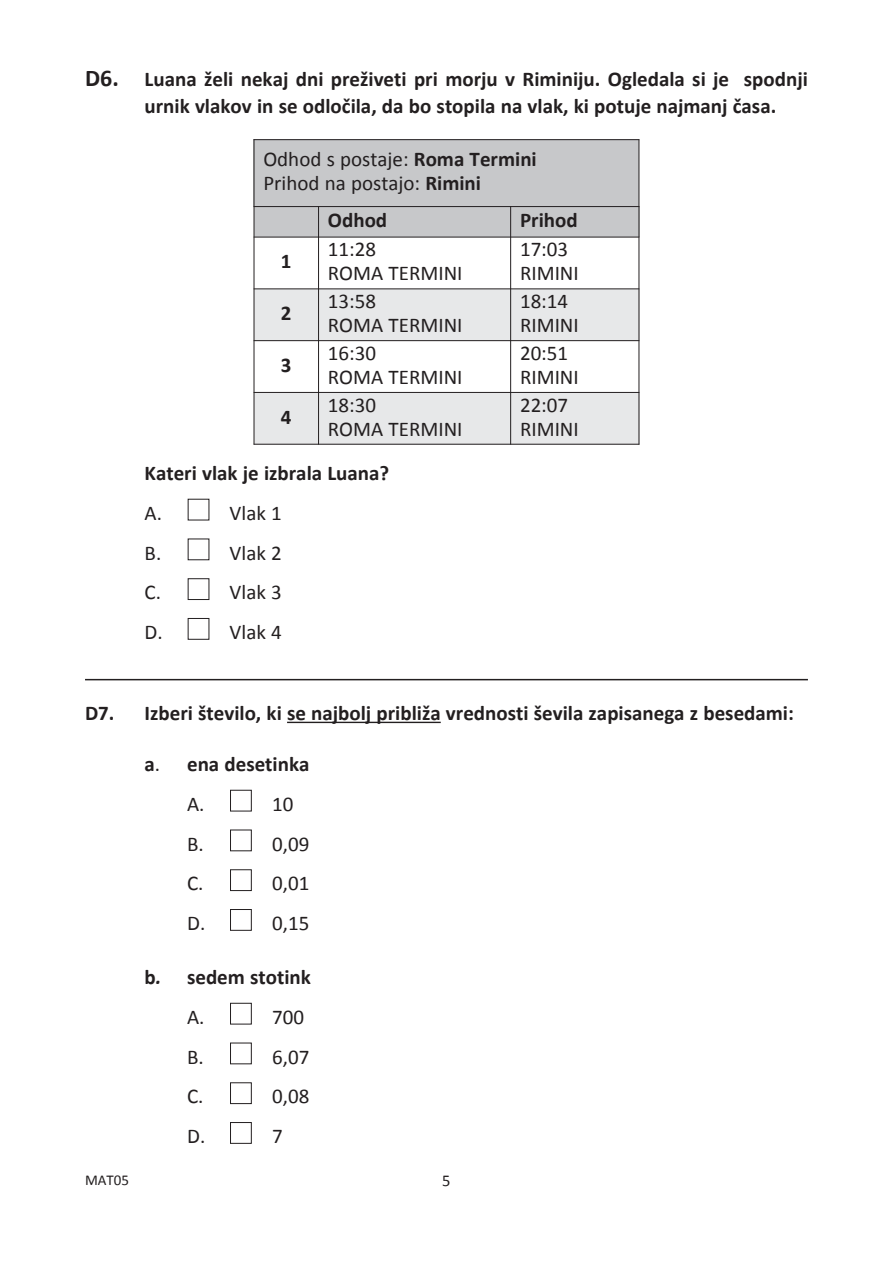
<style>
.page{position:relative;width:893px;height:1263px;background:#fff}
.page>*{position:absolute;margin:0;border:0;box-sizing:border-box;transform-origin:0 0}
.t1{font:21px/39.8px "Calibri";color:#231f20}
.t2{font:700 21px/27px "Calibri";color:#231f20}
.t3{font:16.5px "Calibri";color:#231f20}
.t4{font:15px "Calibri";color:#231f20}
.s1{font-size:24px}
.s2{font-weight:700}
.s3{color:#fff}
.s4{font-weight:700;font-style:italic}
</style>
<div class="page">
<hr style="left:85px;top:679px;width:723px;height:1px;background:#231f20">
<hr style="left:287px;top:722px;width:154px;height:1px;background:#231f20">
<div style="left:254px;top:139px;width:385px;height:68px;background:#c7c8ca"></div>
<div style="left:254px;top:207px;width:65px;height:30px;background:#c7c8ca"></div>
<div style="left:319px;top:207px;width:192px;height:30px;background:#c7c8ca"></div>
<div style="left:511px;top:207px;width:128px;height:30px;background:#c7c8ca"></div>
<div style="left:254px;top:289px;width:65px;height:52px;background:#e7e8e9"></div>
<div style="left:319px;top:289px;width:192px;height:52px;background:#e7e8e9"></div>
<div style="left:511px;top:289px;width:128px;height:52px;background:#e7e8e9"></div>
<div style="left:254px;top:392px;width:65px;height:53px;background:#e7e8e9"></div>
<div style="left:319px;top:392px;width:192px;height:53px;background:#e7e8e9"></div>
<div style="left:511px;top:392px;width:128px;height:53px;background:#e7e8e9"></div>
<hr style="left:254px;top:139px;width:1px;height:306px;background:#231f20">
<hr style="left:318px;top:206px;width:1px;height:239px;background:#231f20">
<hr style="left:510px;top:206px;width:1px;height:239px;background:#231f20">
<hr style="left:639px;top:139px;width:1px;height:306px;background:#231f20">
<hr style="left:254px;top:139px;width:385px;height:1px;background:#231f20">
<hr style="left:254px;top:206px;width:385px;height:1px;background:#231f20">
<hr style="left:254px;top:237px;width:385px;height:1px;background:#231f20">
<hr style="left:254px;top:288px;width:385px;height:1px;background:#231f20">
<hr style="left:254px;top:340px;width:385px;height:1px;background:#231f20">
<hr style="left:254px;top:392px;width:385px;height:1px;background:#231f20">
<hr style="left:254px;top:444px;width:385px;height:1px;background:#231f20">
<p class="t2" style="left:145px;top:67px;width:665px;text-indent:-60px"><span class="s1">D6.</span> Luana želi nekaj dni preživeti pri morju v Riminiju. Ogledala si je spodnji urnik vlakov in se odločila, da bo stopila na vlak, ki potuje najmanj časa.</p>
<p class="t1" style="left:263px;top:149px;width:275px;line-height:24px">Odhod s postaje: <span class="s2">Roma Termini<br></span>Prihod na postajo: <span class="s2">Rimini</span></p>
<p class="t2" style="left:328px;top:208px;width:61px">Odhod</p>
<p class="t2" style="left:520px;top:208px;width:59px">Prihod</p>
<p class="t2" style="left:281px;top:249px;width:12px">1</p>
<p class="t1" style="left:328px;top:239px;width:136px;line-height:24px">11:28<br>ROMA TERMINI</p>
<p class="t1" style="left:520px;top:239px;width:60px;line-height:24px">17:03<br>RIMINI</p>
<p class="t2" style="left:281px;top:301px;width:12px">2</p>
<p class="t1" style="left:328px;top:291px;width:136px;line-height:24px">13:58<br>ROMA TERMINI</p>
<p class="t1" style="left:520px;top:291px;width:60px;line-height:24px">18:14<br>RIMINI</p>
<p class="t2" style="left:281px;top:353px;width:12px">3</p>
<p class="t1" style="left:328px;top:342px;width:136px;line-height:24px">16:30<br>ROMA TERMINI</p>
<p class="t1" style="left:520px;top:342px;width:60px;line-height:24px">20:51<br>RIMINI</p>
<p class="t2" style="left:281px;top:405px;width:12px">4</p>
<p class="t1" style="left:328px;top:394px;width:136px;line-height:24px">18:30<br>ROMA TERMINI</p>
<p class="t1" style="left:520px;top:394px;width:60px;line-height:24px">22:07<br>RIMINI</p>
<p class="t1" style="left:145px;top:455px;width:246px"><span class="s2">Kateri vlak je izbrala Luana?<br></span>A. <span class="s3">■</span> Vlak 1<br>B. <span class="s3">■</span> Vlak 2<br>C. <span class="s3">■</span> Vlak 3<br>D. <span class="s3">■</span> Vlak 4</p>
<p class="t2" style="left:85px;top:701px;width:710px">D7. Izberi število, ki se najbolj približa vrednosti ševila zapisanega z besedami:</p>
<p class="t1" style="left:187px;top:746px;width:124px;text-indent:-43px"><span class="s2">a</span>. <span class="s2">ena desetinka<br></span>A. <span class="s3">■</span> 10<br>B. <span class="s3">■</span> 0,09<br>C. <span class="s3">■</span> 0,01<br>D. <span class="s3">■</span> 0,15</p>
<p class="t1" style="left:187px;top:959px;width:125px;text-indent:-43px"><span class="s2">b</span><span class="s4">.</span> <span class="s2">sedem stotink<br></span>A. <span class="s3">■</span> 700<br>B. <span class="s3">■</span> 6,07<br>C. <span class="s3">■</span> 0,08<br>D. <span class="s3">■</span>7</p>
<p class="t4" style="left:85px;top:1174px;width:46px">MAT05</p>
<p class="t3" style="left:442px;top:1174px;width:10px">5</p>
</div>
